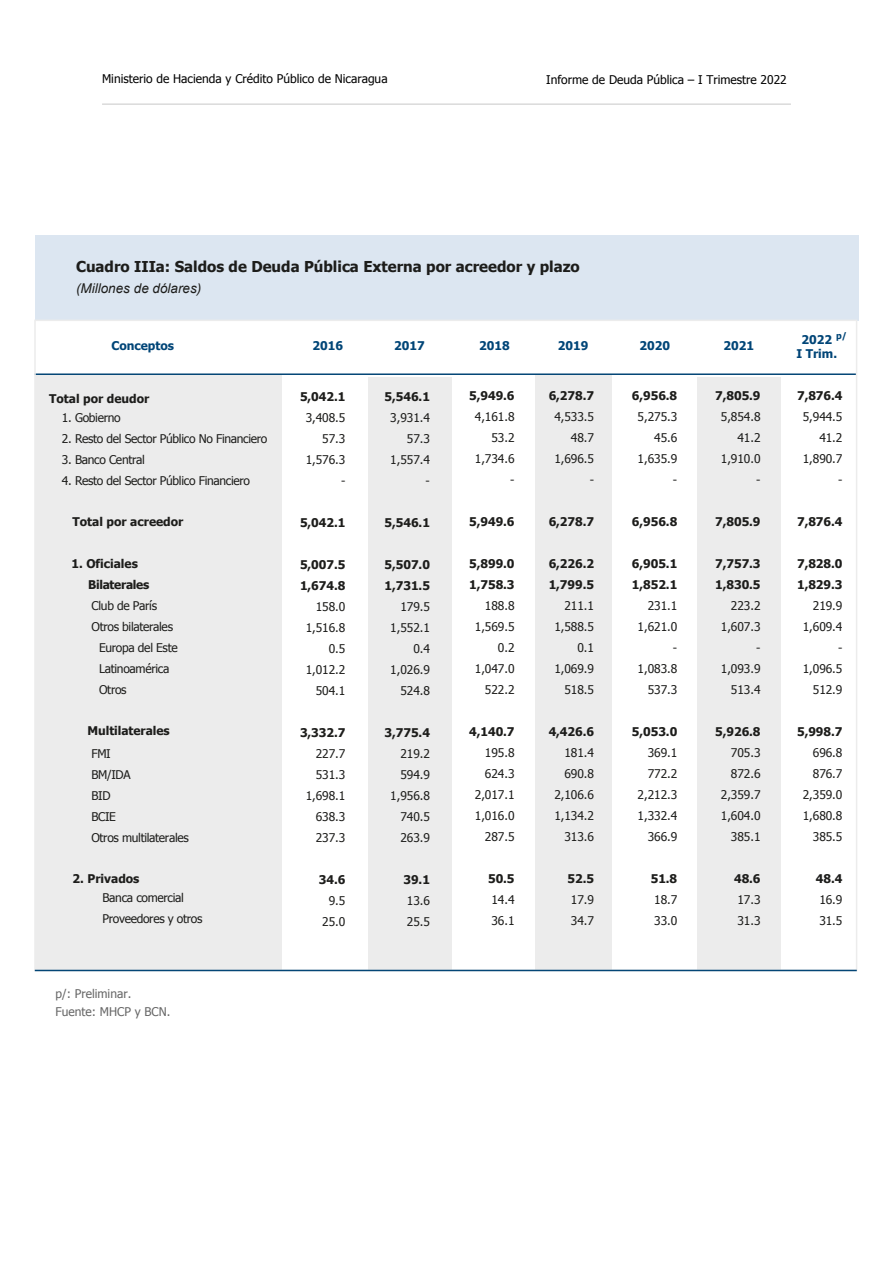
<style>
.page{position:relative;width:893px;height:1263px;background:#fff}
.page>*{position:absolute;margin:0;border:0;box-sizing:border-box;transform-origin:0 0}
.t1{font:700 15px "Tahoma";color:#1d1d1b}
.t2{font:italic 13.5px "Arial";color:#1d1d1b}
.t3{font:12px/21px "Tahoma";letter-spacing:-.005em;color:#1d1d1b;text-align:right}
.t4{font:700 12px/21px "Tahoma";letter-spacing:-.005em;color:#1d1d1b}
.t5{font:12px/21px "Tahoma";letter-spacing:-.025em;color:#1d1d1b}
.t6{font:12px "Tahoma";color:#000}
.t7{font:700 12px/14.4px "Tahoma";color:#004577;text-align:center}
.t8{font:12px/18px "Tahoma";color:#666}
.t9{font:700 12px "Tahoma";letter-spacing:-.025em;color:#1d1d1b}
.t10{font:700 9px "Tahoma";color:#004577}
</style>
<div class="page">
<hr style="left:102px;top:103px;width:689px;height:2px;background:#dadada">
<div style="left:368px;top:377px;width:84px;height:593px;background:#ececec"></div>
<div style="left:35px;top:374px;width:247px;height:596px;background:#ececec"></div>
<div style="left:698px;top:377px;width:83px;height:593px;background:#ececec"></div>
<div style="left:535px;top:374px;width:76px;height:596px;background:#ececec"></div>
<div style="left:35px;top:235px;width:823px;height:85px;background:#dce6f1"></div>
<hr style="left:35px;top:373px;width:822px;height:2px;background:#044676">
<hr style="left:35px;top:970px;width:822px;height:1px;background:#044676">
<p class="t6" style="left:102px;top:70px;width:287px">Ministerio de Hacienda y Crédito Público de Nicaragua</p>
<p class="t6" style="left:546px;top:71px;width:242px">Informe de Deuda Pública – I Trimestre 2022</p>
<p class="t1" style="left:76px;top:256px;width:505px">Cuadro IIIa: Saldos de Deuda Pública Externa por acreedor y plazo</p>
<p class="t2" style="left:76px;top:280px;width:127px">(Millones de dólares)</p>
<p class="t7" style="left:312px;top:338px;width:32px">2016</p>
<p class="t7" style="left:394px;top:338px;width:32px">2017</p>
<p class="t7" style="left:479px;top:338px;width:32px">2018</p>
<p class="t7" style="left:111px;top:338px;width:64px">Conceptos</p>
<p class="t7" style="left:558px;top:338px;width:32px">2019</p>
<p class="t7" style="left:640px;top:338px;width:32px">2020</p>
<p class="t7" style="left:723px;top:338px;width:32px">2021</p>
<p class="t4" style="left:49px;top:387px;width:102px">Total por deudor</p>
<p class="t5" style="left:62px;top:406px;width:60px">1. Gobierno</p>
<p class="t5" style="left:62px;top:427px;width:207px">2. Resto del Sector Público No Financiero</p>
<p class="t5" style="left:62px;top:448px;width:84px">3. Banco Central</p>
<p class="t5" style="left:62px;top:469px;width:190px">4. Resto del Sector Público Financiero</p>
<p class="t4" style="left:73px;top:510px;width:112px">Total por acreedor</p>
<p class="t4" style="left:71px;top:553px;width:68px">1. Oficiales</p>
<p class="t9" style="left:88px;top:576px;width:63px">Bilaterales</p>
<p class="t5" style="left:92px;top:594px;width:83px">Club de París<br>Otros bilaterales</p>
<p class="t5" style="left:99px;top:637px;width:80px">Europa del Este<br>Latinoamérica<br>Otros</p>
<p class="t4" style="left:88px;top:719px;width:84px">Multilaterales</p>
<p class="t5" style="left:91px;top:742px;width:99px">FMI<br>BM/IDA<br>BID<br>BCIE<br>Otros multilaterales</p>
<p class="t4" style="left:73px;top:868px;width:68px">2. Privados</p>
<p class="t5" style="left:103px;top:886px;width:101px">Banca comercial<br>Proveedores y otros</p>
<p class="t8" style="left:56px;top:984px;width:116px">p/: Preliminar.<br>Fuente: MHCP y BCN.</p>
<p class="t4" style="left:300px;top:385px;width:47px">5,042.1</p>
<p class="t3" style="left:306px;top:407px;width:41px">3,408.5<br>57.3<br>1,576.3 -</p>
<p class="t4" style="left:300px;top:511px;width:47px">5,042.1</p>
<p class="t4" style="left:300px;top:553px;width:47px">5,007.5<br>1,674.8</p>
<p class="t3" style="left:306px;top:596px;width:41px">158.0<br>1,516.8<br>0.5<br>1,012.2<br>504.1</p>
<p class="t4" style="left:300px;top:721px;width:47px">3,332.7</p>
<p class="t3" style="left:306px;top:743px;width:41px">227.7<br>531.3<br>1,698.1<br>638.3<br>237.3</p>
<p class="t4" style="left:319px;top:868px;width:28px">34.6</p>
<p class="t3" style="left:322px;top:890px;width:25px;text-align:center">9.5<br>25.0</p>
<p class="t4" style="left:385px;top:385px;width:47px">5,546.1</p>
<p class="t3" style="left:390px;top:407px;width:41px">3,931.4<br>57.3<br>1,557.4 -</p>
<p class="t4" style="left:385px;top:511px;width:47px">5,546.1</p>
<p class="t4" style="left:385px;top:553px;width:47px">5,507.0<br>1,731.5</p>
<p class="t3" style="left:390px;top:596px;width:41px">179.5<br>1,552.1<br>0.4<br>1,026.9<br>524.8</p>
<p class="t4" style="left:385px;top:721px;width:47px">3,775.4</p>
<p class="t3" style="left:390px;top:743px;width:41px">219.2<br>594.9<br>1,956.8<br>740.5<br>263.9</p>
<p class="t4" style="left:403px;top:868px;width:28px">39.1</p>
<p class="t3" style="left:407px;top:890px;width:25px;text-align:left">13.6<br>25.5</p>
<p class="t4" style="left:469px;top:384px;width:47px">5,949.6</p>
<p class="t3" style="left:475px;top:405px;width:41px">4,161.8<br>53.2<br>1,734.6 -</p>
<p class="t4" style="left:469px;top:510px;width:47px">5,949.6</p>
<p class="t4" style="left:469px;top:552px;width:47px">5,899.0<br>1,758.3</p>
<p class="t3" style="left:475px;top:594px;width:41px">188.8<br>1,569.5<br>0.2<br>1,047.0<br>522.2</p>
<p class="t4" style="left:469px;top:720px;width:47px">4,140.7</p>
<p class="t3" style="left:475px;top:741px;width:41px">195.8<br>624.3<br>2,017.1<br>1,016.0<br>287.5</p>
<p class="t4" style="left:488px;top:867px;width:28px">50.5</p>
<p class="t3" style="left:491px;top:888px;width:25px;text-align:left">14.4<br>36.1</p>
<p class="t4" style="left:549px;top:384px;width:47px">6,278.7</p>
<p class="t3" style="left:554px;top:405px;width:41px">4,533.5<br>48.7<br>1,696.5 -</p>
<p class="t4" style="left:549px;top:510px;width:47px">6,278.7</p>
<p class="t4" style="left:549px;top:552px;width:47px">6,226.2<br>1,799.5</p>
<p class="t3" style="left:554px;top:594px;width:41px">211.1<br>1,588.5<br>0.1<br>1,069.9<br>518.5</p>
<p class="t4" style="left:549px;top:720px;width:47px">4,426.6</p>
<p class="t3" style="left:554px;top:741px;width:41px">181.4<br>690.8<br>2,106.6<br>1,134.2<br>313.6</p>
<p class="t4" style="left:567px;top:867px;width:28px">52.5</p>
<p class="t3" style="left:571px;top:888px;width:25px;text-align:left">17.9<br>34.7</p>
<p class="t4" style="left:632px;top:384px;width:47px">6,956.8</p>
<p class="t3" style="left:638px;top:405px;width:41px">5,275.3<br>45.6<br>1,635.9 -</p>
<p class="t4" style="left:632px;top:510px;width:47px">6,956.8</p>
<p class="t4" style="left:632px;top:552px;width:47px">6,905.1<br>1,852.1</p>
<p class="t3" style="left:638px;top:594px;width:41px">231.1<br>1,621.0 -<br>1,083.8<br>537.3</p>
<p class="t4" style="left:632px;top:720px;width:47px">5,053.0</p>
<p class="t3" style="left:638px;top:741px;width:41px">369.1<br>772.2<br>2,212.3<br>1,332.4<br>366.9</p>
<p class="t4" style="left:651px;top:867px;width:28px">51.8</p>
<p class="t3" style="left:654px;top:888px;width:25px;text-align:left">18.7<br>33.0</p>
<p class="t4" style="left:715px;top:384px;width:47px">7,805.9</p>
<p class="t3" style="left:721px;top:405px;width:41px">5,854.8<br>41.2<br>1,910.0 -</p>
<p class="t4" style="left:715px;top:510px;width:47px">7,805.9</p>
<p class="t4" style="left:715px;top:552px;width:47px">7,757.3<br>1,830.5</p>
<p class="t3" style="left:721px;top:594px;width:41px">223.2<br>1,607.3 -<br>1,093.9<br>513.4</p>
<p class="t4" style="left:715px;top:720px;width:47px">5,926.8</p>
<p class="t3" style="left:721px;top:741px;width:41px">705.3<br>872.6<br>2,359.7<br>1,604.0<br>385.1</p>
<p class="t4" style="left:734px;top:867px;width:28px">48.6</p>
<p class="t3" style="left:737px;top:888px;width:25px;text-align:left">17.3<br>31.3</p>
<p class="t7" style="left:796px;top:331px;width:42px">2022<br>I Trim.</p>
<p class="t10" style="left:836px;top:329px;width:12px">p/</p>
<p class="t4" style="left:797px;top:384px;width:47px">7,876.4</p>
<p class="t3" style="left:803px;top:405px;width:41px">5,944.5<br>41.2<br>1,890.7 -</p>
<p class="t4" style="left:797px;top:510px;width:47px">7,876.4</p>
<p class="t4" style="left:797px;top:552px;width:47px">7,828.0<br>1,829.3</p>
<p class="t3" style="left:803px;top:594px;width:41px">219.9<br>1,609.4 -<br>1,096.5<br>512.9</p>
<p class="t4" style="left:797px;top:720px;width:47px">5,998.7</p>
<p class="t3" style="left:803px;top:741px;width:41px">696.8<br>876.7<br>2,359.0<br>1,680.8<br>385.5</p>
<p class="t4" style="left:816px;top:867px;width:28px">48.4</p>
<p class="t3" style="left:819px;top:888px;width:25px;text-align:left">16.9<br>31.5</p>
</div>
